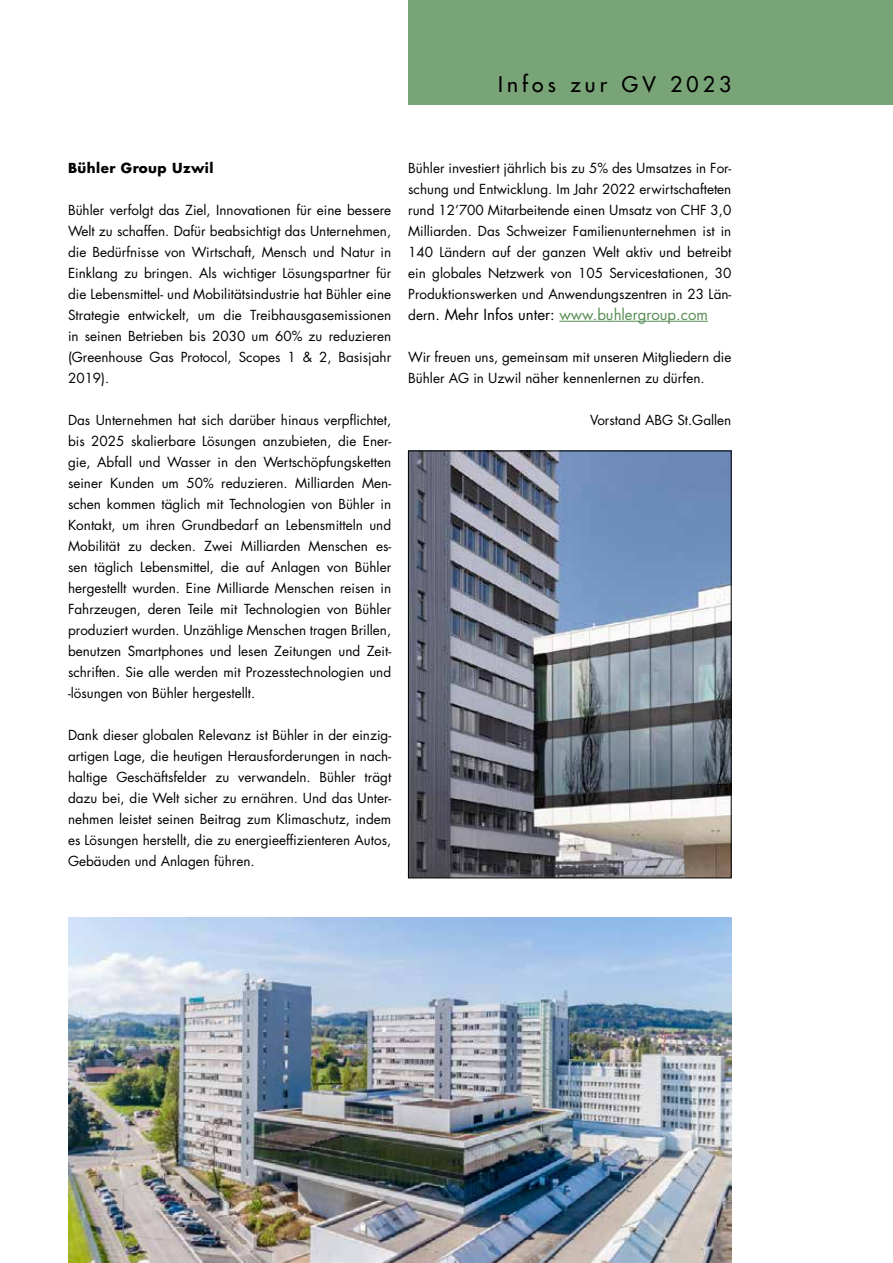
<style>
.page{position:relative;width:893px;height:1263px;background:#fff}
.page>*{position:absolute;margin:0;border:0;box-sizing:border-box;transform-origin:0 0}
.t1{font:500 21px "Futura Std";letter-spacing:.2em;color:#000}
.t2{font:15px "Futura Std";color:#578d55}
.t3{font:13.5px/21px "Futura Std";color:#000;text-align:justify}
.t4{font:700 13.5px "Futura Std";letter-spacing:.03em;color:#000}
.s1{font-size:13.5px;color:#000}
.s2{color:#000}
</style>
<div class="page">
<hr style="left:559px;top:321px;width:149px;height:1px;background:#578d55">
<div style="left:408px;top:0;width:485px;height:104px;background:#79a477"></div>
<img style="left:68px;top:917px;width:663px;height:346px">
<img style="left:410px;top:453px;width:319px;height:423px">
<div style="left:408px;top:451px;width:323px;height:427px;border:1px solid #000"></div>
<h1 class="t1" style="left:498px;top:71px;width:235px">Infos zur GV 2023</h1>
<p class="t4" style="left:68px;top:159px;width:147px">Bühler Group Uzwil</p>
<p class="t3" style="left:68px;top:199px;width:325px">Bühler verfolgt das Ziel, Innovationen für eine bessere Welt zu schaffen. Dafür beabsichtigt das Unternehmen, die Bedürfnisse von Wirtschaft, Mensch und Natur in Einklang zu bringen. Als wichtiger Lösungspartner für die Lebensmittel- und Mobilitätsindustrie hat Bühler eine Strategie entwickelt, um die Treibhausgasemissionen in seinen Betrieben bis 2030 um 60% zu reduzieren (Greenhouse Gas Protocol, Scopes 1 &amp; 2, Basisjahr 2019).</p>
<p class="t3" style="left:68px;top:409px;width:325px">Das Unternehmen hat sich darüber hinaus verpflichtet, bis 2025 skalierbare Lösungen anzubieten, die Ener&shy;gie, Abfall und Wasser in den Wertschöpfungsketten seiner Kunden um 50% reduzieren. Milliarden Men&shy;schen kommen täglich mit Technologien von Bühler in Kontakt, um ihren Grundbedarf an Lebensmitteln und Mobilität zu decken. Zwei Milliarden Menschen es&shy;sen täglich Lebensmittel, die auf Anlagen von Bühler hergestellt wurden. Eine Milliarde Menschen reisen in Fahrzeugen, deren Teile mit Technologien von Bühler produziert wurden. Unzählige Menschen tragen Brillen, benutzen Smartphones und lesen Zeitungen und Zeit&shy;schriften. Sie alle werden mit Prozesstechnologien und -lösungen von Bühler hergestellt.</p>
<p class="t3" style="left:68px;top:725px;width:325px">Dank dieser globalen Relevanz ist Bühler in der einzig&shy;artigen Lage, die heutigen Herausforderungen in nach&shy;haltige Geschäftsfelder zu verwandeln. Bühler trägt dazu bei, die Welt sicher zu ernähren. Und das Unter&shy;nehmen leistet seinen Beitrag zum Klimaschutz, indem es Lösungen herstellt, die zu energieeffizienteren Autos, Gebäuden und Anlagen führen.</p>
<p class="t3" style="left:408px;top:157px;width:325px">Bühler investiert jährlich bis zu 5% des Umsatzes in For&shy;schung und Entwicklung. Im Jahr 2022 erwirtschafteten rund 12’700 Mitarbeitende einen Umsatz von CHF 3,0<br>Milliarden. Das Schweizer Familienunternehmen ist in 140 Ländern auf der ganzen Welt aktiv und betreibt ein globales Netzwerk von 105 Servicestationen, 30<br>Produktionswerken und Anwendungszentren in 23 Län-</p>
<p class="t2" style="left:408px;top:305px;width:301px"><span class="s1">der</span><span class="s2">n. Mehr Infos unter:</span> www.buhlergroup.com</p>
<p class="t3" style="left:408px;top:346px;width:325px">Wir freuen uns, gemeinsam mit unseren Mitgliedern die<br>Bühler AG in Uzwil näher kennenlernen zu dürfen.</p>
<p class="t3" style="left:590px;top:409px;width:143px">Vorstand ABG St.Gallen</p>
</div>
